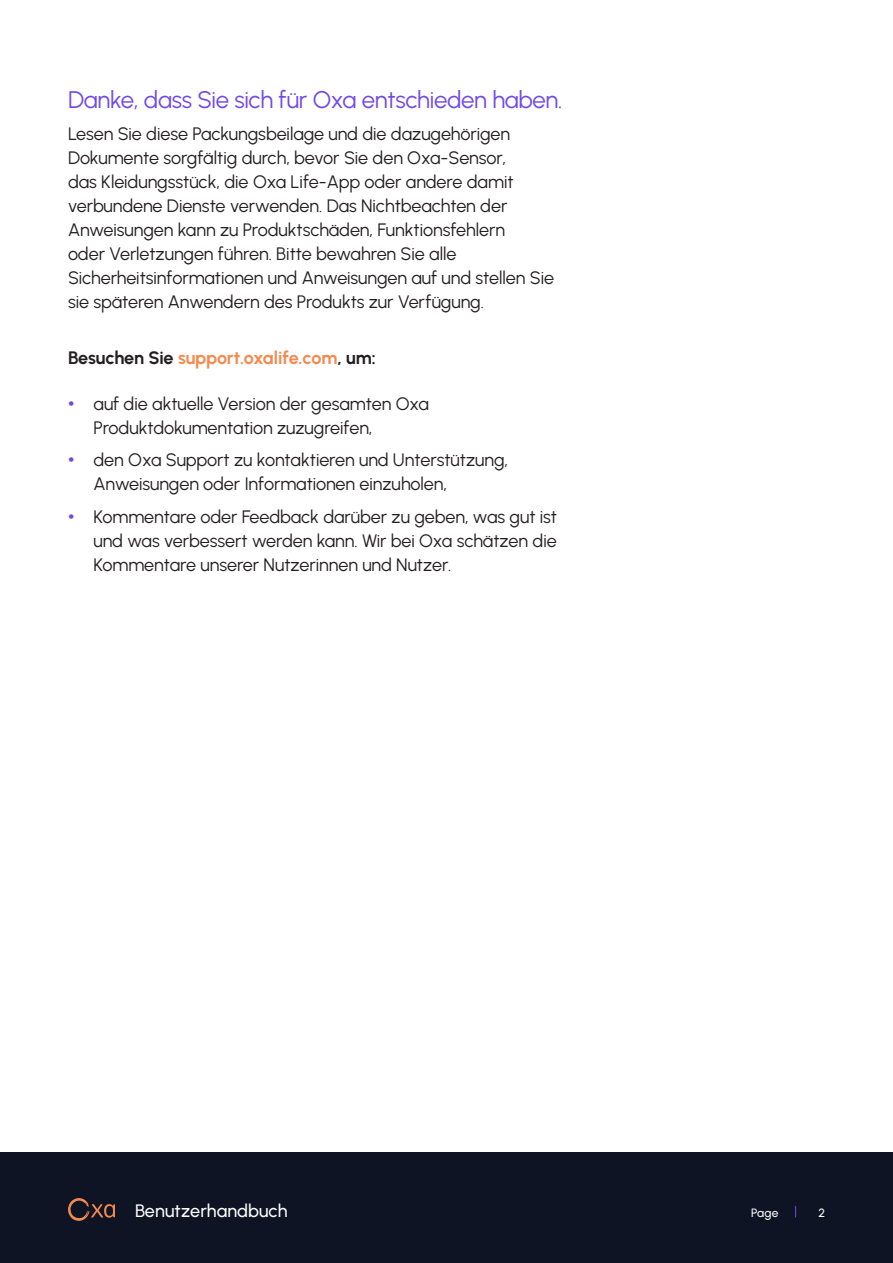
<style>
.page{position:relative;width:893px;height:1263px;background:#fff}
.page>*{position:absolute;margin:0;border:0;box-sizing:border-box;transform-origin:0 0}
._03_Body{font:24px "Urbanist";letter-spacing:-.015em;color:#7148e8}
._03_Body-2{font:18px/24px "Urbanist";letter-spacing:-.005em;color:#231f20}
._03_Body-3{font:700 18px "Urbanist";letter-spacing:-.01em;color:#f58a4f}
.t1{font:500 18px "Urbanist";letter-spacing:.005em;color:#fff}
.t2{font:500 12px "Urbanist";color:#fff}
.s1{color:#231f20}
.s2{font-family:"Arial";color:#7148e8}
</style>
<div class="page">
<div style="left:0;top:1152px;width:893px;height:111px;background:#0f1424"></div>
<svg style="left:68px;top:1198px;width:47px;height:23px"></svg>
<p class="_03_Body" style="left:68px;top:84px;width:496px">Danke, dass Sie sich für Oxa entschieden haben.</p>
<p class="_03_Body-2" style="left:68px;top:122px;width:487px">Lesen Sie diese Packungsbeilage und die dazugehörigen Dokumente sorgfältig durch, bevor Sie den Oxa-Sensor,<br>das Kleidungsstück, die Oxa Life-App oder andere damit verbundene Dienste verwenden. Das Nichtbeachten der Anweisungen kann zu Produktschäden, Funktionsfehlern<br>oder Verletzungen führen. Bitte bewahren Sie alle Sicherheitsinformationen und Anweisungen auf und stellen Sie sie späteren Anwendern des Produkts zur Verfügung.</p>
<p class="_03_Body-3" style="left:68px;top:346px;width:309px"><span class="s1">Besuchen Sie</span> support.oxalife.com<span class="s1">, um:</span></p>
<p class="_03_Body-2" style="left:94px;top:391px;width:337px;text-indent:-26px"><span class="s2">•</span> auf die aktuelle Version der gesamten Oxa<br>Produktdokumentation zuzugreifen,</p>
<p class="_03_Body-2" style="left:94px;top:447px;width:416px;text-indent:-26px"><span class="s2">•</span> den Oxa Support zu kontaktieren und Unterstützung,<br>Anweisungen oder Informationen einzuholen,</p>
<p class="_03_Body-2" style="left:94px;top:504px;width:465px;text-align:justify;text-indent:-26px"><span class="s2">•</span> Kommentare oder Feedback darüber zu geben, was gut ist und was verbessert werden kann. Wir bei Oxa schätzen die Kommentare unserer Nutzerinnen und Nutzer.</p>
<p class="t1" style="left:135px;top:1199px;width:154px">Benutzerhandbuch</p>
<p class="t2" style="left:751px;top:1205px;width:29px">Page</p>
<p class="t2" style="left:818px;top:1205px;width:8px">2</p>
</div>
